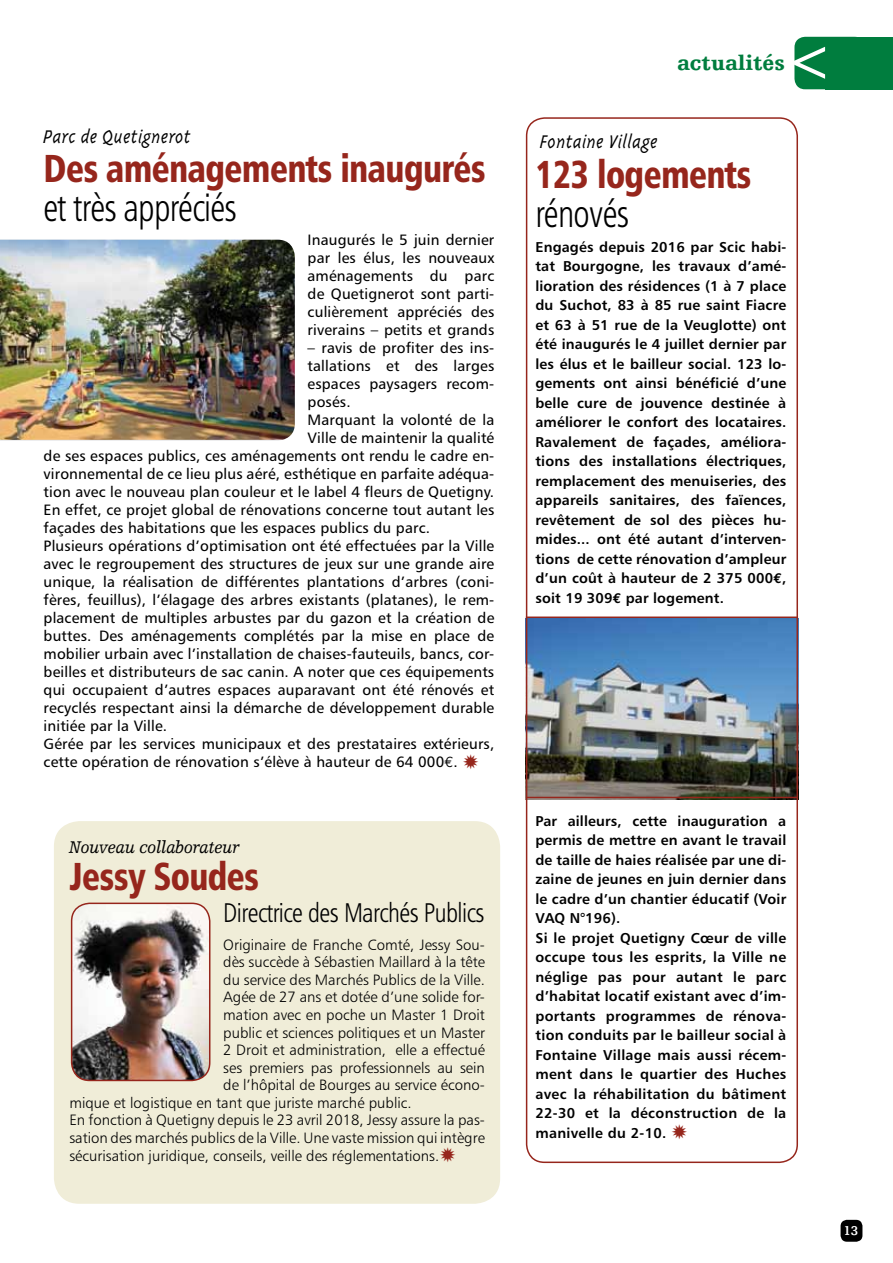
<style>
.page{position:relative;width:893px;height:1263px;background:#fff}
.page>*{position:absolute;margin:0;border:0;box-sizing:border-box;transform-origin:0 0}
.t1{font:60px "Humanist 777 BT Roman B";color:#fff;scale:.9 1}
.t2{font:39px "Humanist 777 BT Black Condensed B";letter-spacing:-.02em;color:#96261c;scale:.9 1}
.t3{font:39px "Humanist 777 BT Light Condensed B";letter-spacing:-.02em;color:#000;scale:.9 1}
.t4{font:27px "Humanist 777 BT Light Condensed B";letter-spacing:-.02em;color:#000;scale:.95 1}
.t5{font:italic 300 21px "Triplex";color:#000;scale:.9 1}
.t6{font:900 21px "Humanist Slabserif 712 BT";color:#007d3e}
.t7{font:italic 18px "Humanist Slabserif 712 BT";color:#000;scale:.9 1}
.t8{font:15px/18px "Humanist 777 BT Roman B";letter-spacing:.01em;color:#000;text-align:justify}
.t9{font:15px "Humanist 777 BT Light B";color:#000}
.t10{font:14.25px/19.5px "Humanist 777 BT Bold B";letter-spacing:.02em;color:#000;text-align:justify}
.t11{font:700 13.5px "Humanist Slabserif 712 BT";color:#fff}
.s1{font-family:"Euro Mono"}
.s2{font-family:"Euro Mono";font-weight:700}
</style>
<div class="page">
<div style="left:841px;top:1220px;width:21px;height:22px;background:#000;border-radius:6px"></div>
<div style="left:54px;top:821px;width:446px;height:383px;background:#f0edd8;border-radius:26px"></div>
<img style="left:0;top:240px;width:295px;height:200px">
<img style="left:529px;top:618px;width:266px;height:181px">
<img style="left:72px;top:903px;width:138px;height:177px">
<div style="left:71px;top:902px;width:139px;height:179px;border:2px solid #96261c;border-radius:18px"></div>
<div style="left:526px;top:117px;width:272px;height:1046px;border:2px solid #96261c;border-radius:18px"></div>
<hr style="left:526px;top:616px;width:272px;height:2px;background:#96261c">
<hr style="left:526px;top:797px;width:272px;height:1px;background:#96261c">
<div style="left:825px;top:37px;width:68px;height:52px;background:#007d3e"></div>
<div style="left:794px;top:37px;width:71px;height:52px;background:#007d3e;border-radius:11px"></div>
<h3 class="t5" style="left:44px;top:127px;width:166px">Parc de Quetignerot</h3>
<h2 class="t2" style="left:44px;top:144px;width:493px">Des aménagements inaugurés</h2>
<h2 class="t3" style="left:44px;top:184px;width:216px">et très appréciés</h2>
<p class="t8" style="left:308px;top:230px;width:188px">Inaugurés le 5 juin dernier par les élus, les nouveaux aménagements du parc de Quetignerot sont parti&shy;culièrement appréciés des riverains – petits et grands</p>
<p class="t8" style="left:308px;top:338px;width:188px">– ravis de profiter des ins-</p>
<p class="t8" style="left:308px;top:356px;width:188px">tallations et des larges</p>
<p class="t8" style="left:308px;top:374px;width:188px">espaces paysagers recom-</p>
<p class="t8" style="left:308px;top:392px;width:45px">posés.</p>
<p class="t8" style="left:308px;top:410px;width:188px">Marquant la volonté de la</p>
<p class="t8" style="left:308px;top:428px;width:188px">Ville de maintenir la qualité</p>
<p class="t8" style="left:44px;top:446px;width:452px">de ses espaces publics, ces aménagements ont rendu le cadre en-</p>
<p class="t8" style="left:44px;top:464px;width:452px">vironnemental de ce lieu plus aéré, esthétique en parfaite adéqua-</p>
<p class="t8" style="left:44px;top:482px;width:452px">tion avec le nouveau plan couleur et le label 4 fleurs de Quetigny.</p>
<p class="t8" style="left:44px;top:500px;width:452px">En effet, ce projet global de rénovations concerne tout autant les</p>
<p class="t8" style="left:44px;top:518px;width:388px">façades des habitations que les espaces publics du parc.</p>
<p class="t8" style="left:44px;top:536px;width:452px">Plusieurs opérations d’optimisation ont été effectuées par la Ville</p>
<p class="t8" style="left:44px;top:554px;width:452px">avec le regroupement des structures de jeux sur une grande aire</p>
<p class="t8" style="left:44px;top:572px;width:452px">unique, la réalisation de différentes plantations d’arbres (coni-</p>
<p class="t8" style="left:44px;top:590px;width:452px">fères, feuillus), l’élagage des arbres existants (platanes), le rem-</p>
<p class="t8" style="left:44px;top:608px;width:452px">placement de multiples arbustes par du gazon et la création de</p>
<p class="t8" style="left:44px;top:626px;width:452px">buttes. Des aménagements complétés par la mise en place de</p>
<p class="t8" style="left:44px;top:644px;width:452px">mobilier urbain avec l’installation de chaises-fauteuils, bancs, cor-</p>
<p class="t8" style="left:44px;top:662px;width:452px">beilles et distributeurs de sac canin. A noter que ces équipements</p>
<p class="t8" style="left:44px;top:680px;width:452px">qui occupaient d’autres espaces auparavant ont été rénovés et</p>
<p class="t8" style="left:44px;top:698px;width:452px">recyclés respectant ainsi la démarche de développement durable</p>
<p class="t8" style="left:44px;top:716px;width:125px">initiée par la Ville.</p>
<p class="t8" style="left:44px;top:734px;width:452px">Gérée par les services municipaux et des prestataires extérieurs,</p>
<p class="t8" style="left:44px;top:752px;width:416px">cette opération de rénovation s’élève à hauteur de 64 000<span class="s1">€</span>.</p>
<p class="t7" style="left:69px;top:836px;width:191px">Nouveau collaborateur</p>
<h2 class="t2" style="left:69px;top:852px;width:213px">Jessy Soudes</h2>
<h3 class="t4" style="left:223px;top:896px;width:276px">Directrice des Marchés Publics</h3>
<p class="t9" style="left:223px;top:935px;width:263px">Originaire de Franche Comté, Jessy Sou-</p>
<p class="t9" style="left:223px;top:953px;width:263px">dès succède à Sébastien Maillard à la tête</p>
<p class="t9" style="left:223px;top:970px;width:263px">du service des Marchés Publics de la Ville.</p>
<p class="t9" style="left:223px;top:988px;width:263px">Agée de 27 ans et dotée d’une solide for-</p>
<p class="t9" style="left:223px;top:1005px;width:263px">mation avec en poche un Master 1 Droit</p>
<p class="t9" style="left:223px;top:1023px;width:263px">public et sciences politiques et un Master</p>
<p class="t9" style="left:223px;top:1041px;width:263px">2 Droit et administration, elle a effectué</p>
<p class="t9" style="left:223px;top:1058px;width:263px">ses premiers pas professionnels au sein</p>
<p class="t9" style="left:223px;top:1076px;width:263px">de l’hôpital de Bourges au service écono-</p>
<p class="t9" style="left:69px;top:1093px;width:344px">mique et logistique en tant que juriste marché public.</p>
<p class="t9" style="left:69px;top:1111px;width:417px">En fonction à Quetigny depuis le 23 avril 2018, Jessy assure la pas-</p>
<p class="t9" style="left:69px;top:1128px;width:417px">sation des marchés publics de la Ville. Une vaste mission qui intègre</p>
<p class="t9" style="left:69px;top:1146px;width:371px">sécurisation juridique, conseils, veille des réglementations.</p>
<h3 class="t6" style="left:677px;top:50px;width:109px">actualités</h3>
<h1 class="t1" style="left:787px;top:22px;width:51px">&lt;</h1>
<h3 class="t5" style="left:540px;top:132px;width:133px">Fontaine Village</h3>
<h2 class="t2" style="left:535px;top:149px;width:242px">123 logements</h2>
<h2 class="t3" style="left:535px;top:189px;width:106px">rénovés</h2>
<p class="t10" style="left:535px;top:237px;width:252px">Engagés depuis 2016 par Scic habi&shy;tat Bourgogne, les travaux d’amé&shy;lioration des résidences (1 à 7 place du Suchot, 83 à 85 rue saint Fiacre et 63 à 51 rue de la Veuglotte) ont été inaugurés le 4 juillet dernier par les élus et le bailleur social. 123 lo&shy;gements ont ainsi bénéficié d’une belle cure de jouvence destinée à améliorer le confort des locataires.<br>Ravalement de façades, améliora&shy;tions des installations électriques, remplacement des menuiseries, des appareils sanitaires, des faïences, revêtement de sol des pièces hu&shy;mides... ont été autant d’interven&shy;tions de cette rénovation d’ampleur d’un coût à hauteur de 2 375 000<span class="s2">€</span>, soit 19 309<span class="s2">€</span> par logement.</p>
<p class="t10" style="left:535px;top:811px;width:252px;text-align:left">Par ailleurs, cette inauguration a permis de mettre en avant le travail de taille de haies réalisée par une di&shy;zaine de jeunes en juin dernier dans le cadre d’un chantier éducatif (Voir<br>VAQ N°196).<br>Si le projet Quetigny Cœur de ville occupe tous les esprits, la Ville ne néglige pas pour autant le parc d’habitat locatif existant avec d’im&shy;portants programmes de rénova&shy;tion conduits par le bailleur social à<br>Fontaine Village mais aussi récem&shy;ment dans le quartier des Huches avec la réhabilitation du bâtiment<br>22-30 et la déconstruction de la manivelle du 2-10.</p>
<p class="t11" style="left:843px;top:1222px;width:17px">13</p>
</div>
